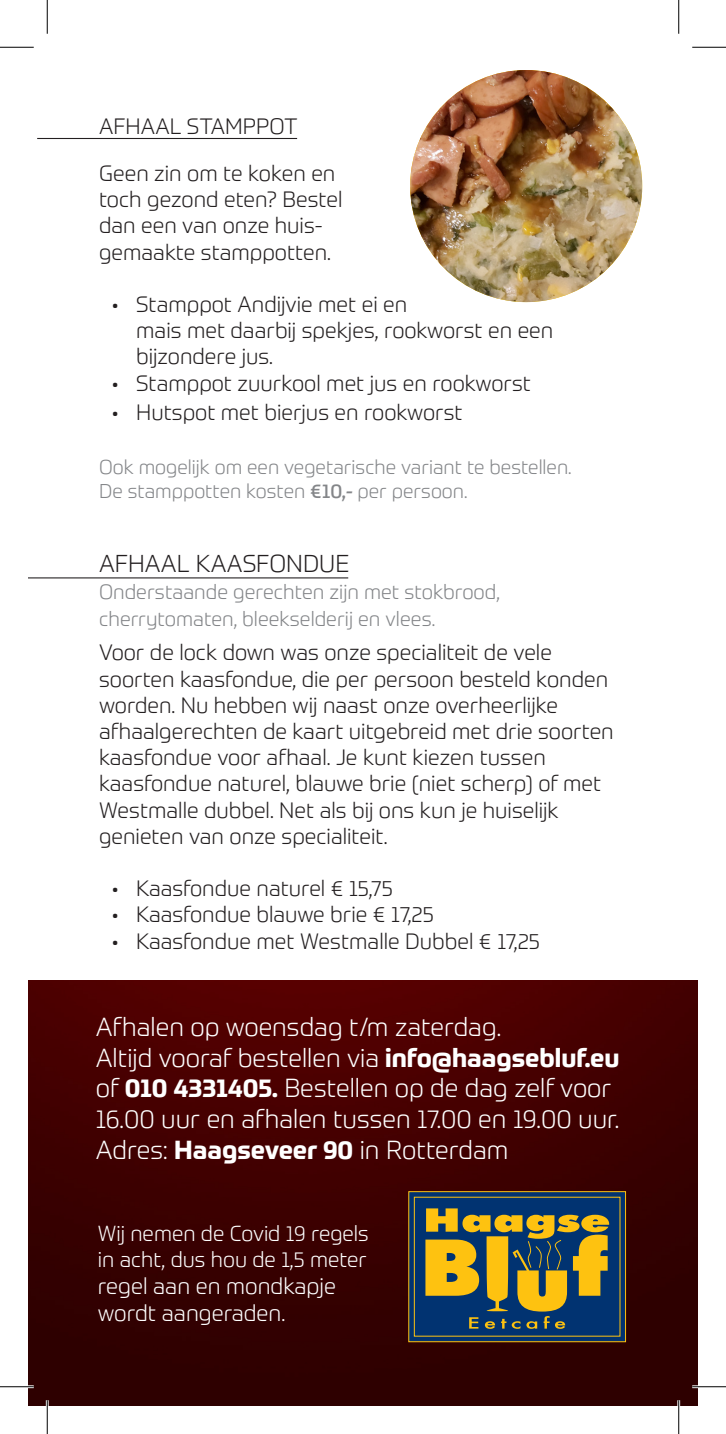
<style>
.page{position:relative;width:726px;height:1434px;background:#fff}
.page>*{position:absolute;margin:0;border:0;box-sizing:border-box;transform-origin:0 0}
.t1{font:300 25.65px/30.8px "Prometo";color:#fff}
.t2{font:300 24.07px "Prometo";color:#231f20}
.t3{font:300 22.5px/27px "Prometo";color:#fff}
.t4{font:300 21.82px/26.1px "Prometo";color:#231f20}
.t5{font:300 21.38px/25.7px "Prometo";color:#fff}
.t6{font:300 20.25px/27px "Prometo";color:#848689}
.t7{font:300 19.57px "Prometo";color:#848689}
.s1{font-weight:400}
.s2{font-weight:700}
</style>
<div class="page">
<img style="left:28px;top:980px;width:670px;height:426px">
<svg style="left:408px;top:1191px;width:218px;height:151px;background:#354e5b"></svg>
<div style="left:414px;top:1197px;width:206px;height:140px;background:#013371"></div>
<svg style="left:425px;top:1208px;width:184px;height:121px"></svg>
<img style="left:410px;top:70px;width:232px;height:232px;border-radius:116px">
<hr style="left:37px;top:138px;width:260px;height:1px;background:#231f20">
<hr style="left:28px;top:577px;width:320px;height:1px;background:#231f20">
<hr style="left:0;top:1385px;width:34px;height:3px;background:#fff">
<hr style="left:692px;top:1385px;width:34px;height:3px;background:#fff">
<hr style="left:46px;top:1400px;width:3px;height:34px;background:#fff">
<hr style="left:677px;top:1400px;width:3px;height:34px;background:#fff">
<hr style="left:0;top:47px;width:34px;height:1px;background:#000">
<hr style="left:692px;top:47px;width:34px;height:1px;background:#000">
<hr style="left:0;top:1386px;width:34px;height:1px;background:#000">
<hr style="left:692px;top:1386px;width:34px;height:1px;background:#000">
<hr style="left:47px;top:0;width:1px;height:34px;background:#000">
<hr style="left:47px;top:1400px;width:1px;height:34px;background:#000">
<hr style="left:678px;top:0;width:1px;height:34px;background:#000">
<hr style="left:678px;top:1400px;width:1px;height:34px;background:#000">
<p class="t4" style="left:99px;top:113px;width:200px">AFHAAL STAMPPOT</p>
<p class="t4" style="left:99px;top:160px;width:238px">Geen zin om te koken en</p>
<p class="t4" style="left:99px;top:186px;width:245px">toch gezond eten? Bestel</p>
<p class="t4" style="left:99px;top:212px;width:225px">dan een van onze huis-</p>
<p class="t4" style="left:99px;top:239px;width:233px">gemaakte stamppotten.</p>
<p class="t4" style="left:136px;top:291px;width:419px;text-indent:-25px">• Stamppot Andijvie met ei en<br>mais met daarbij spekjes, rookworst en een bijzondere jus.</p>
<p class="t4" style="left:111px;top:370px;width:421px">• Stamppot zuurkool met jus en rookworst</p>
<p class="t4" style="left:111px;top:399px;width:353px">• Hutspot met bierjus en rookworst</p>
<p class="t7" style="left:99px;top:455px;width:474px">Ook mogelijk om een vegetarische variant te bestellen.</p>
<p class="t7" style="left:99px;top:479px;width:370px">De stamppotten kosten <span class="s1">€10,-</span> per persoon.</p>
<p class="t2" style="left:99px;top:549px;width:252px">AFHAAL KAASFONDUE</p>
<p class="t6" style="left:99px;top:578px;width:402px">Onderstaande gerechten zijn met stokbrood, cherrytomaten, bleekselderij en vlees.</p>
<p class="t4" style="left:99px;top:639px;width:516px">Voor de lock down was onze specialiteit de vele soorten kaasfondue, die per persoon besteld konden worden. Nu hebben wij naast onze overheerlijke afhaalgerechten de kaart uitgebreid met drie soorten kaasfondue voor afhaal. Je kunt kiezen tussen kaasfondue naturel, blauwe brie (niet scherp) of met Westmalle dubbel. Net als bij ons kun je huiselijk genieten van onze specialiteit.</p>
<p class="t4" style="left:111px;top:875px;width:283px">• Kaasfondue naturel € 15,75</p>
<p class="t4" style="left:111px;top:901px;width:324px">• Kaasfondue blauwe brie € 17,25</p>
<p class="t4" style="left:111px;top:928px;width:430px">• Kaasfondue met Westmalle Dubbel € 17,25</p>
<p class="t1" style="left:96px;top:1011px;width:407px">Afhalen op woensdag t/m zaterdag.</p>
<p class="t1" style="left:96px;top:1042px;width:525px">Altijd vooraf bestellen via <span class="s2">info@haagsebluf.eu</span></p>
<p class="t1" style="left:96px;top:1073px;width:525px">of <span class="s2">010 4331405.</span> Bestellen op de dag zelf voor<br>16.00 uur en afhalen tussen 17.00 en 19.00 uur.</p>
<p class="t1" style="left:96px;top:1134px;width:414px">Adres: <span class="s2">Haagseveer 90</span> in Rotterdam</p>
<p class="t5" style="left:98px;top:1220px;width:272px">Wij nemen de Covid 19 regels in acht, dus hou de 1,5 meter</p>
<p class="t3" style="left:98px;top:1272px;width:240px">regel aan en mondkapje wordt aangeraden.</p>
</div>
